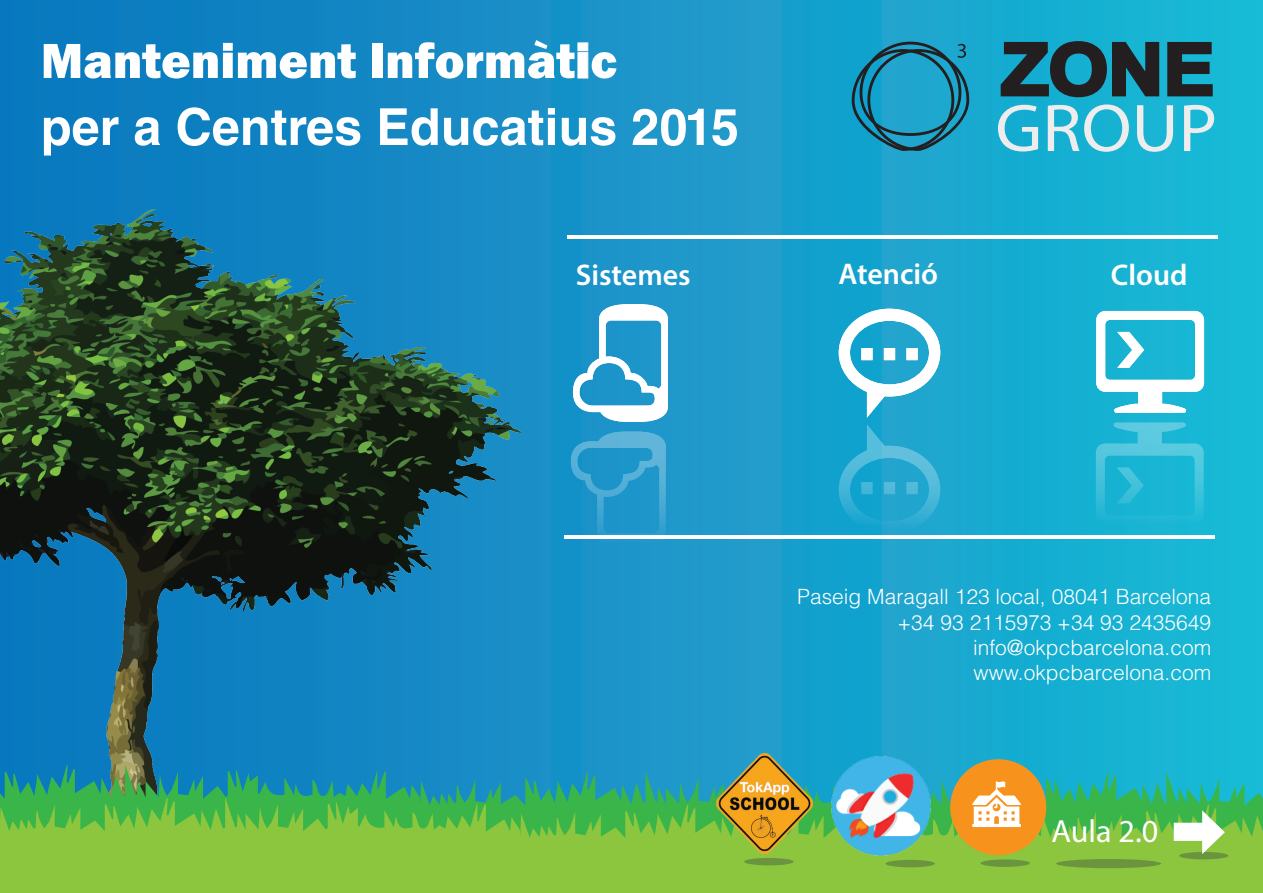
<style>
.page{position:relative;width:1263px;height:893px;background:#fff}
.page>*{position:absolute;margin:0;border:0;box-sizing:border-box;transform-origin:0 0}
.t1{font:700 51px "Helvetica LT Std";color:#fff}
.t2{font:800 51px "Franklin Gothic";color:#fff}
.t3{font:32.1px "Myriad Pro";color:#fff}
.t4{font:600 30px "Myriad Pro";color:#fff}
.t5{font:300 21px/25.2px "Helvetica LT Std";color:#fff;text-align:right}
</style>
<div class="page">
<div style="left:0;top:0;width:1263px;height:893px;background:linear-gradient(to right,#0d74bd,#1eb9d6)"></div>
<img style="left:0;top:210px;width:520px;height:562px">
<svg style="left:0;top:765px;width:420px;height:32px"></svg>
<svg style="left:412px;top:772px;width:521px;height:32px"></svg>
<svg style="left:0;top:797px;width:520px;height:96px;fill:#8bc63e"></svg>
<svg style="left:512px;top:804px;width:421px;height:89px;fill:#8bc63e"></svg>
<svg style="left:573px;top:304px;width:95px;height:118px"></svg>
<svg style="left:571px;top:431px;width:95px;height:118px"></svg>
<svg style="left:1096px;top:311px;width:108px;height:102px"></svg>
<svg style="left:1096px;top:423px;width:108px;height:101px"></svg>
<svg style="left:839px;top:309px;width:101px;height:109px"></svg>
<svg style="left:839px;top:425px;width:101px;height:109px"></svg>
<img style="left:830px;top:754px;width:102px;height:103px">
<hr style="left:567px;top:235px;width:650px;height:3px;background:#fff">
<hr style="left:564px;top:536px;width:650px;height:3px;background:#fff">
<div style="left:950px;top:759px;width:96px;height:96px;background:#f7931d;border-radius:50%"></div>
<svg style="left:933px;top:772px;width:330px;height:121px"></svg>
<div style="left:744px;top:858px;width:50px;height:7px;background:#6a953e;border-radius:50%"></div>
<img style="left:716px;top:754px;width:97px;height:99px">
<svg style="left:578px;top:43px;width:10px;height:35px"></svg>
<svg style="left:852px;top:42px;width:117px;height:109px"></svg>
<svg style="left:998px;top:39px;width:216px;height:113px"></svg>
<div style="left:885px;top:860px;width:50px;height:7px;background:#6a953e;border-radius:50%"></div>
<h1 class="t2" style="left:41px;top:28px;width:577px">Manteniment Informàtic</h1>
<h1 class="t1" style="left:41px;top:96px;width:700px">per a Centres Educatius 2015</h1>
<h3 class="t4" style="left:576px;top:256px;width:117px">Sistemes</h3>
<h3 class="t4" style="left:838px;top:255px;width:101px">Atenció</h3>
<h3 class="t4" style="left:1111px;top:256px;width:78px">Cloud</h3>
<p class="t5" style="left:797px;top:584px;width:415px">Paseig Maragall 123 local, 08041 Barcelona +34 93 2115973 +34 93 2435649 info@okpcbarcelona.com www.okpcbarcelona.com</p>
<h2 class="t3" style="left:1051px;top:811px;width:108px">Aula 2.0</h2>
</div>
